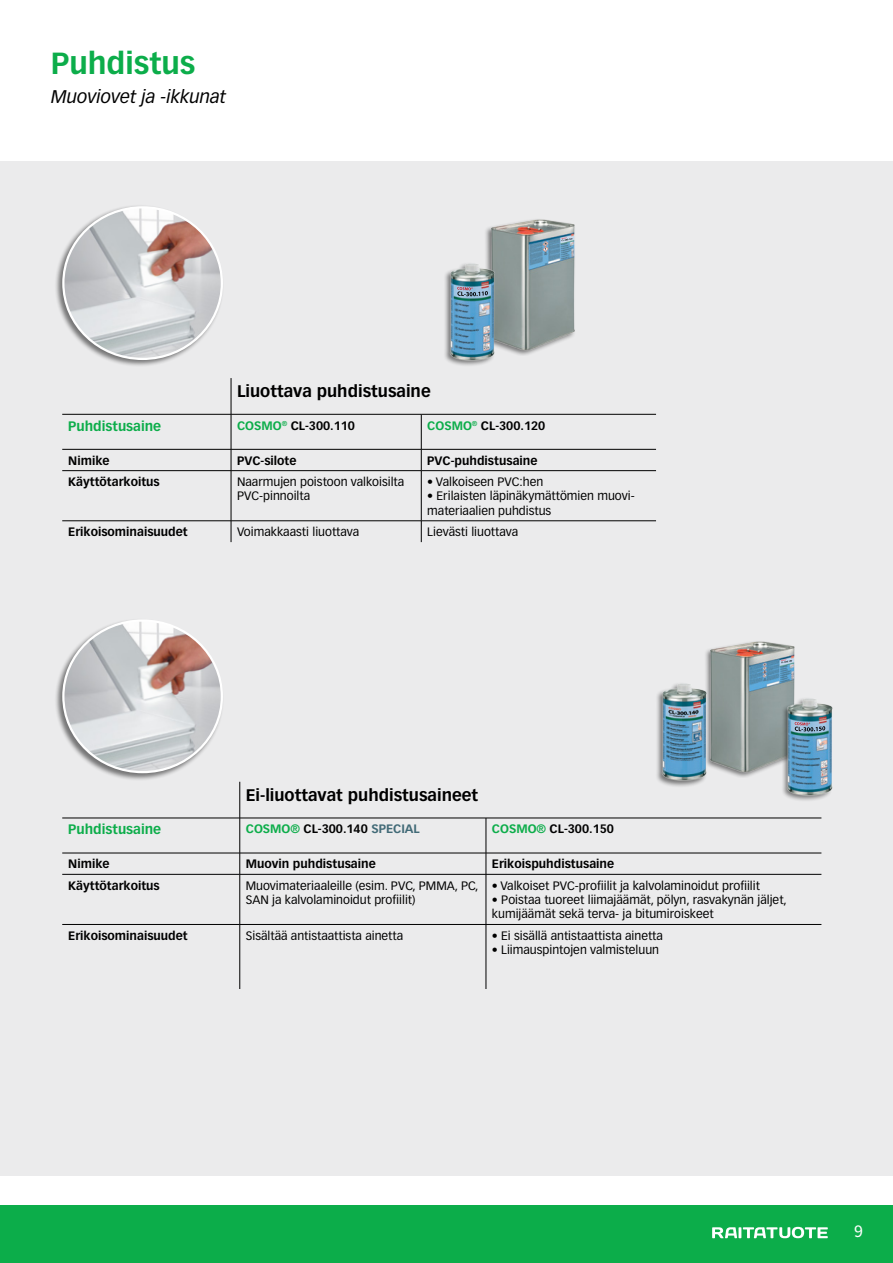
<style>
.page{position:relative;width:893px;height:1263px;background:#fff}
.page>*{position:absolute;margin:0;border:0;box-sizing:border-box;transform-origin:0 0}
.t1{font:700 30px "Vectora LT Pro";color:#0cad4a}
.t2{font:italic 18px "Vectora LT Pro";color:#000}
.t3{font:18px "Source Sans Pro";color:#fff}
.t4{font:700 16.5px "Vectora LT Pro";color:#000}
.t5{font:700 13.5px "Vectora LT Pro";color:#0cad4a}
.t6{font:12px/14.4px "Vectora LT Pro";color:#000}
.t7{font:700 12px "Vectora LT Pro";color:#000}
.s1{color:#0cad4a}
.s2{color:#416a77}
</style>
<div class="page">
<div style="left:0;top:1206px;width:893px;height:57px;background:#0cad4a"></div>
<div style="left:0;top:162px;width:893px;height:1014px;background:#ebebec"></div>
<div style="left:55px;top:205px;width:170px;height:163px;background:#000;opacity:.5"></div>
<img style="left:63px;top:207px;width:159px;height:152px">
<div style="left:484px;top:218px;width:92px;height:138px;background:#000;opacity:.5"></div>
<img style="left:486px;top:218px;width:90px;height:134px">
<svg style="left:561px;top:237px;width:12px;height:4px"></svg>
<div style="left:443px;top:262px;width:52px;height:105px;background:#000;opacity:.5"></div>
<img style="left:446px;top:261px;width:53px;height:100px">
<svg style="left:457px;top:287px;width:31px;height:9px"></svg>
<hr style="left:231px;top:378px;width:1px;height:36px;background:#000">
<hr style="left:62px;top:414px;width:169px;height:1px;background:#000">
<hr style="left:231px;top:414px;width:190px;height:1px;background:#000">
<hr style="left:231px;top:414px;width:1px;height:35px;background:#000">
<hr style="left:421px;top:414px;width:235px;height:1px;background:#000">
<hr style="left:421px;top:414px;width:1px;height:35px;background:#000">
<hr style="left:62px;top:449px;width:169px;height:1px;background:#000">
<hr style="left:231px;top:449px;width:190px;height:1px;background:#000">
<svg style="left:231px;top:449px;width:1px;height:21px"></svg>
<hr style="left:421px;top:449px;width:235px;height:1px;background:#000">
<svg style="left:421px;top:449px;width:1px;height:21px"></svg>
<hr style="left:62px;top:470px;width:169px;height:1px;background:#000">
<hr style="left:231px;top:470px;width:190px;height:1px;background:#000">
<hr style="left:231px;top:471px;width:1px;height:50px;background:#000">
<hr style="left:421px;top:470px;width:235px;height:1px;background:#000">
<hr style="left:421px;top:471px;width:1px;height:50px;background:#000">
<hr style="left:62px;top:520px;width:169px;height:1px;background:#000">
<hr style="left:231px;top:520px;width:190px;height:1px;background:#000">
<svg style="left:231px;top:521px;width:1px;height:21px"></svg>
<hr style="left:421px;top:520px;width:235px;height:1px;background:#000">
<svg style="left:421px;top:521px;width:1px;height:21px"></svg>
<hr style="left:240px;top:782px;width:1px;height:36px;background:#000">
<hr style="left:62px;top:818px;width:178px;height:1px;background:#000">
<hr style="left:240px;top:818px;width:246px;height:1px;background:#000">
<hr style="left:240px;top:818px;width:1px;height:35px;background:#000">
<hr style="left:486px;top:818px;width:335px;height:1px;background:#000">
<hr style="left:62px;top:853px;width:178px;height:1px;background:#000">
<hr style="left:240px;top:853px;width:246px;height:1px;background:#000">
<svg style="left:240px;top:853px;width:1px;height:21px"></svg>
<hr style="left:486px;top:853px;width:335px;height:1px;background:#000">
<hr style="left:62px;top:874px;width:178px;height:1px;background:#000">
<hr style="left:240px;top:874px;width:246px;height:1px;background:#000">
<hr style="left:240px;top:874px;width:1px;height:50px;background:#000">
<hr style="left:486px;top:874px;width:335px;height:1px;background:#000">
<hr style="left:62px;top:924px;width:178px;height:1px;background:#000">
<hr style="left:240px;top:924px;width:246px;height:1px;background:#000">
<hr style="left:240px;top:924px;width:1px;height:65px;background:#000">
<hr style="left:486px;top:924px;width:335px;height:1px;background:#000">
<hr style="left:486px;top:818px;width:1px;height:35px;background:#000">
<svg style="left:486px;top:853px;width:1px;height:21px"></svg>
<hr style="left:486px;top:874px;width:1px;height:50px;background:#000">
<hr style="left:486px;top:924px;width:1px;height:65px;background:#000">
<div style="left:704px;top:639px;width:91px;height:139px;background:#000;opacity:.5"></div>
<img style="left:706px;top:639px;width:89px;height:135px">
<svg style="left:781px;top:659px;width:11px;height:4px"></svg>
<div style="left:655px;top:682px;width:52px;height:106px;background:#000;opacity:.5"></div>
<img style="left:659px;top:681px;width:52px;height:101px">
<div style="left:780px;top:697px;width:53px;height:106px;background:#000;opacity:.5"></div>
<img style="left:784px;top:696px;width:49px;height:101px">
<svg style="left:795px;top:722px;width:30px;height:9px"></svg>
<div style="left:55px;top:618px;width:170px;height:163px;background:#000;opacity:.5"></div>
<img style="left:63px;top:620px;width:159px;height:152px">
<svg style="left:712px;top:1227px;width:116px;height:11px"></svg>
<h1 class="t1" style="left:51px;top:45px;width:146px">Puhdistus</h1>
<h2 class="t2" style="left:51px;top:86px;width:177px">Muoviovet ja -ikkunat</h2>
<h3 class="t4" style="left:237px;top:381px;width:195px">Liuottava puhdistusaine</h3>
<p class="t5" style="left:68px;top:418px;width:95px">Puhdistusaine</p>
<p class="t7" style="left:237px;top:418px;width:120px"><span class="s1">COSMO</span><sup>®</sup> CL-300.110</p>
<p class="t7" style="left:427px;top:418px;width:120px"><span class="s1">COSMO</span><sup>®</sup> CL-300.120</p>
<p class="t7" style="left:68px;top:453px;width:43px">Nimike</p>
<p class="t7" style="left:237px;top:453px;width:61px">PVC-silote</p>
<p class="t7" style="left:427px;top:453px;width:112px">PVC-puhdistusaine</p>
<p class="t7" style="left:68px;top:474px;width:93px">Käyttötarkoitus</p>
<p class="t6" style="left:237px;top:474px;width:169px">Naarmujen poistoon valkoisilta<br>PVC-pinnoilta</p>
<p class="t6" style="left:427px;top:474px;width:118px">• Valkoiseen PVC:hen</p>
<p class="t6" style="left:427px;top:489px;width:209px">• Erilaisten läpinäkymättömien muovi&shy;materiaalien puhdistus</p>
<p class="t7" style="left:68px;top:524px;width:121px">Erikoisominaisuudet</p>
<p class="t6" style="left:237px;top:525px;width:124px">Voimakkaasti liuottava</p>
<p class="t6" style="left:427px;top:525px;width:92px">Lievästi liuottava</p>
<h3 class="t4" style="left:246px;top:785px;width:234px">Ei-liuottavat puhdistusaineet</h3>
<p class="t5" style="left:68px;top:821px;width:95px">Puhdistusaine</p>
<p class="t7" style="left:246px;top:822px;width:176px"><span class="s1">COSMO®</span> CL-300.140 <span class="s2">SPECIAL</span></p>
<p class="t7" style="left:492px;top:822px;width:124px"><span class="s1">COSMO®</span> CL-300.150</p>
<p class="t7" style="left:68px;top:857px;width:43px">Nimike</p>
<p class="t7" style="left:246px;top:857px;width:132px">Muovin puhdistusaine</p>
<p class="t7" style="left:492px;top:857px;width:124px">Erikoispuhdistusaine</p>
<p class="t7" style="left:68px;top:878px;width:93px">Käyttötarkoitus</p>
<p class="t6" style="left:246px;top:878px;width:234px">Muovimateriaaleille (esim. PVC, PMMA, PC,<br>SAN ja kalvolaminoidut profiilit)</p>
<p class="t6" style="left:492px;top:878px;width:269px">• Valkoiset PVC-profiilit ja kalvolaminoidut profiilit</p>
<p class="t6" style="left:492px;top:893px;width:296px">• Poistaa tuoreet liimajäämät, pölyn, rasvakynän jäljet, kumijäämät sekä terva- ja bitumiroiskeet</p>
<p class="t7" style="left:68px;top:928px;width:121px">Erikoisominaisuudet</p>
<p class="t6" style="left:246px;top:928px;width:159px">Sisältää antistaattista ainetta</p>
<p class="t6" style="left:492px;top:928px;width:172px">• Ei sisällä antistaattista ainetta</p>
<p class="t6" style="left:492px;top:943px;width:169px">• Liimauspintojen valmisteluun</p>
<h2 class="t3" style="left:854px;top:1219px;width:10px">9</h2>
</div>
